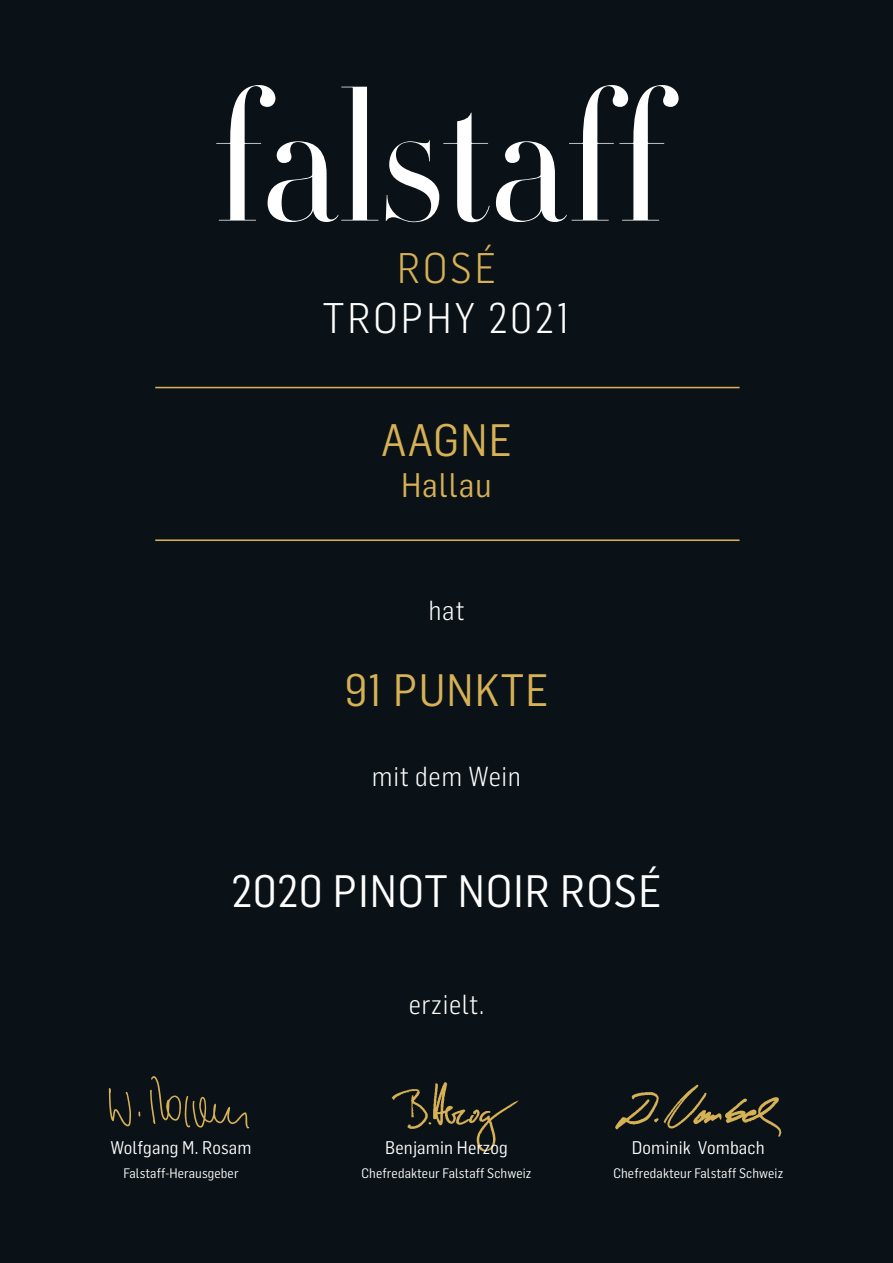
<style>
.page{position:relative;width:893px;height:1263px;background:#0b1217}
.page>*{position:absolute;margin:0;border:0;box-sizing:border-box;transform-origin:0 0}
.t1{font:44.55px "Flama Semicondensed";letter-spacing:.025em;color:#fff}
.t2{font:44.55px "Flama Semicondensed";letter-spacing:.025em;color:#d6b155}
.t3{font:300 42px "Flama Semicondensed";letter-spacing:.07em;color:#fff}
.t4{font:300 42px "Flama Semicondensed";color:#d6b155}
.t5{font:33.45px "Flama Semicondensed";letter-spacing:.025em;color:#d6b155}
.t6{font:300 27px "Flama Semicondensed";letter-spacing:.025em;color:#fff}
.t7{font:18px "Flama Semicondensed";letter-spacing:.01em;color:#fff}
.t8{font:13.5px "Flama Semicondensed";letter-spacing:.01em;color:#fff}
</style>
<div class="page">
<svg style="left:216px;top:85px;width:463px;height:137px"></svg>
<svg style="left:109px;top:1088px;width:22px;height:38px"></svg>
<svg style="left:150px;top:1076px;width:99px;height:52px"></svg>
<img style="left:615px;top:1084px;width:167px;height:53px">
<img style="left:391px;top:1082px;width:128px;height:70px">
<hr style="left:155px;top:539px;width:584px;height:2px;background:#d6b155">
<hr style="left:155px;top:387px;width:584px;height:1px;background:#d6b155">
<h2 class="t4" style="left:397px;top:241px;width:100px">ROSÉ</h2>
<h2 class="t3" style="left:323px;top:291px;width:249px">TROPHY 2021</h2>
<h1 class="t2" style="left:381px;top:412px;width:132px">AAGNE</h1>
<h3 class="t5" style="left:401px;top:464px;width:92px">Hallau</h3>
<h3 class="t6" style="left:428px;top:593px;width:38px">hat</h3>
<h1 class="t2" style="left:345px;top:662px;width:205px">91 PUNKTE</h1>
<h3 class="t6" style="left:372px;top:759px;width:151px">mit dem Wein</h3>
<h1 class="t1" style="left:232px;top:863px;width:431px">2020 PINOT NOIR ROSÉ</h1>
<h3 class="t7" style="left:110px;top:1136px;width:143px">Wolfgang M. Rosam</h3>
<p class="t8" style="left:123px;top:1164px;width:117px">Falstaff-Herausgeber</p>
<h3 class="t6" style="left:409px;top:987px;width:77px">erzielt.</h3>
<h3 class="t7" style="left:385px;top:1136px;width:124px">Benjamin Herzog</h3>
<p class="t8" style="left:362px;top:1164px;width:171px">Chefredakteur Falstaff Schweiz</p>
<h3 class="t7" style="left:632px;top:1136px;width:134px">Dominik Vombach</h3>
<p class="t8" style="left:613px;top:1164px;width:171px">Chefredakteur Falstaff Schweiz</p>
</div>
